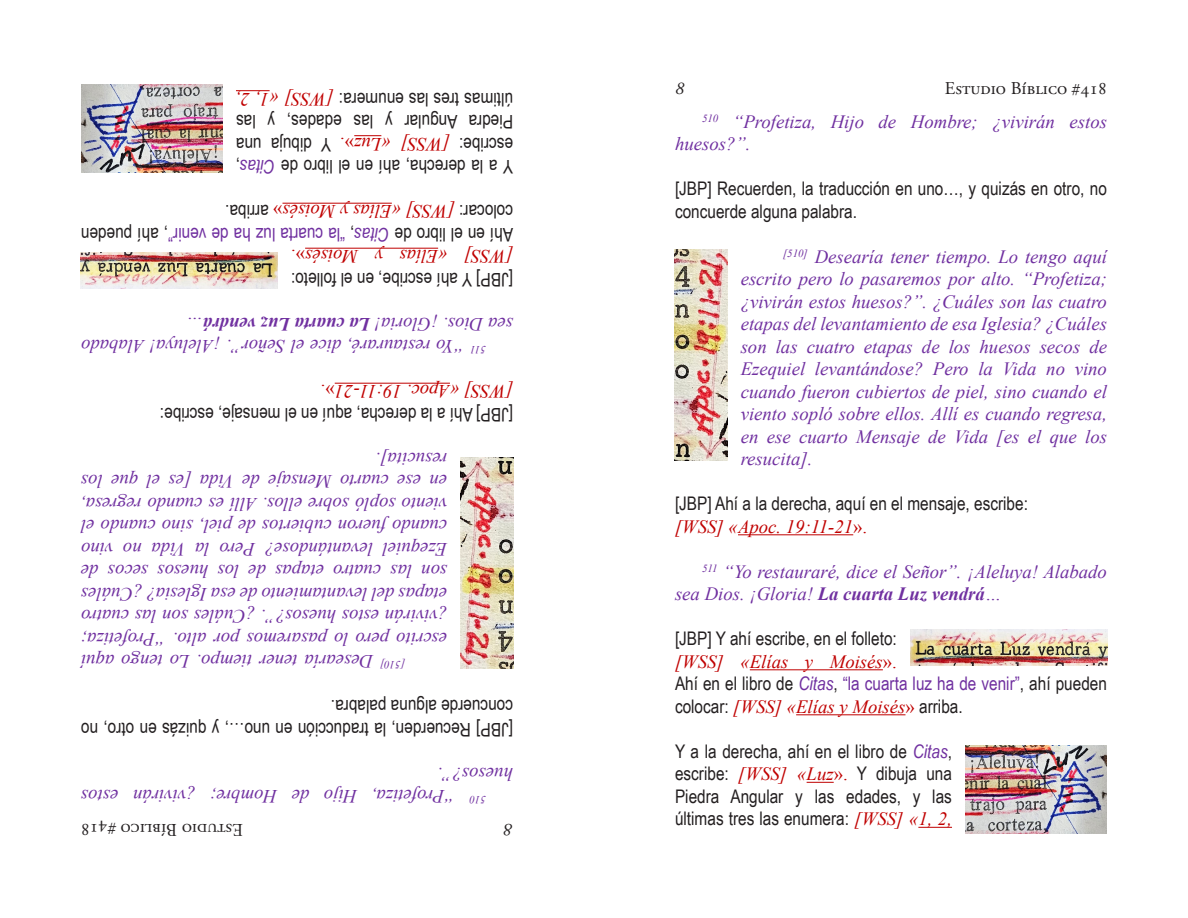
<style>
.page{position:relative;width:1188px;height:918px;background:#fff}
.page>*{position:absolute;margin:0;border:0;box-sizing:border-box;transform-origin:0 0}
.t1{font:italic 18.75px/22.5px "Times New Roman";color:#7030a0}
.t2{font:18.75px/22.5px "Arial Narrow";color:#231f20}
.t3{font:italic 18.75px "Times New Roman";color:#c00000}
.t4{font:18px "Adobe Garamond Pro";color:#231f20}
.t5{font:italic 18px "Adobe Garamond Pro";color:#231f20}
.s1{font-family:"Times New Roman";font-style:italic;color:#c00000}
.s2{font-style:italic;color:#7030a0}
.s3{font-style:normal}
.s4{font-family:"Arial Narrow";font-style:normal;color:#231f20}
.s5{color:#7030a0}
.s6{font-weight:700}
.s7{font-family:"Times New Roman";color:#c00000}
</style>
<div class="page">
<hr style="left:335px;top:383px;width:115px;height:1px;background:#c00000">
<hr style="left:305px;top:248px;width:133px;height:1px;background:#c00000">
<hr style="left:282px;top:203px;width:110px;height:1px;background:#c00000">
<svg style="left:354px;top:135px;width:27px;height:1px"></svg>
<hr style="left:236px;top:90px;width:34px;height:1px;background:#c00000">
<img style="left:461px;top:457px;width:53px;height:211px">
<img style="left:81px;top:252px;width:197px;height:37px">
<img style="left:81px;top:84px;width:141px;height:88px">
<hr style="left:738px;top:535px;width:115px;height:1px;background:#c00000">
<hr style="left:750px;top:670px;width:133px;height:1px;background:#c00000">
<hr style="left:796px;top:715px;width:110px;height:1px;background:#c00000">
<svg style="left:807px;top:782px;width:27px;height:1px"></svg>
<hr style="left:918px;top:827px;width:34px;height:1px;background:#c00000">
<img style="left:674px;top:250px;width:53px;height:211px">
<img style="left:910px;top:629px;width:197px;height:37px">
<img style="left:966px;top:746px;width:141px;height:88px">
<p class="t2" style="left:513px;top:156px;width:279px;rotate:-180deg">escribe:<br>Piedra Angular y las edades, y las últimas tres las enumera: <span class="s1">[WSS] «1, 2,</span></p>
<p class="t2" style="left:513px;top:179px;width:279px;text-align:right;rotate:-180deg">Y a la derecha, ahí en el libro de <span class="s2">Citas</span>,<br>Y dibuja una</p>
<p class="t3" style="left:450px;top:157px;width:111px;rotate:-180deg">[WSS] «Luz<span class="s3">».</span></p>
<p class="t3" style="left:513px;top:224px;width:289px;rotate:-180deg"><span class="s4">colocar:</span> [WSS] «Elías y Moisés<span class="s3">»</span> <span class="s4">arriba.</span></p>
<p class="t2" style="left:513px;top:246px;width:433px;rotate:-180deg">Ahí en el libro de <span class="s2">Citas</span>, <span class="s5">“la cuarta luz ha de venir”</span>, ahí pueden</p>
<p class="t3" style="left:513px;top:269px;width:223px;rotate:-180deg">[WSS] «Elías y Moisés<span class="s3">».</span></p>
<p class="t2" style="left:513px;top:291px;width:223px;rotate:-180deg">[JBP] Y ahí escribe, en el folleto:</p>
<p class="t1" style="left:513px;top:358px;width:434px;text-indent:27px;rotate:-180deg"><sup>511</sup> “Yo restauraré, dice el Señor”. ¡Aleluya! Alabado sea Dios. ¡Gloria! <span class="s6">La cuarta Luz vendrá</span>…</p>
<p class="t3" style="left:513px;top:404px;width:194px;rotate:-180deg">[WSS] «Apoc. 19:11-21<span class="s3">».</span></p>
<p class="t2" style="left:513px;top:426px;width:355px;rotate:-180deg">[JBP] Ahí a la derecha, aquí en el mensaje, escribe:</p>
<p class="t1" style="left:447px;top:673px;width:368px;text-align:justify;text-indent:42px;rotate:-180deg"><sup>[510]</sup> Desearía tener tiempo. Lo tengo aquí escrito pero lo pasaremos por alto. “Profetiza; ¿vivirán estos huesos?”. ¿Cuáles son las cuatro etapas del levantamiento de esa Iglesia? ¿Cuáles son las cuatro etapas de los huesos secos de Ezequiel levantándose? Pero la Vida no vino cuando fueron cubiertos de piel, sino cuando el viento sopló sobre ellos. Allí es cuando regresa, en ese cuarto Mensaje de Vida [es el que los resucita].</p>
<p class="t2" style="left:513px;top:741px;width:433px;rotate:-180deg">[JBP] Recuerden, la traducción en uno…, y quizás en otro, no concuerde alguna palabra.</p>
<p class="t1" style="left:513px;top:808px;width:434px;text-indent:27px;rotate:-180deg"><sup>510</sup> “Profetiza, Hijo de Hombre; ¿vivirán estos huesos?”.</p>
<p class="t4" style="left:243px;top:840px;width:164px;rotate:-180deg">Estudio Bíblico #418</p>
<p class="t5" style="left:513px;top:840px;width:10px;rotate:-180deg">8</p>
<p class="t5" style="left:675px;top:78px;width:10px">8</p>
<p class="t4" style="left:945px;top:78px;width:164px">Estudio Bíblico #418</p>
<p class="t1" style="left:675px;top:110px;width:434px;text-indent:27px"><sup>510</sup> “Profetiza, Hijo de Hombre; ¿vivirán estos huesos?”.</p>
<p class="t2" style="left:675px;top:177px;width:433px">[JBP] Recuerden, la traducción en uno…, y quizás en otro, no concuerde alguna palabra.</p>
<p class="t1" style="left:741px;top:245px;width:368px;text-align:justify;text-indent:42px"><sup>[510]</sup> Desearía tener tiempo. Lo tengo aquí escrito pero lo pasaremos por alto. “Profetiza; ¿vivirán estos huesos?”. ¿Cuáles son las cuatro etapas del levantamiento de esa Iglesia? ¿Cuáles son las cuatro etapas de los huesos secos de Ezequiel levantándose? Pero la Vida no vino cuando fueron cubiertos de piel, sino cuando el viento sopló sobre ellos. Allí es cuando regresa, en ese cuarto Mensaje de Vida [es el que los resucita].</p>
<p class="t2" style="left:675px;top:492px;width:355px">[JBP] Ahí a la derecha, aquí en el mensaje, escribe:</p>
<p class="t3" style="left:675px;top:514px;width:194px">[WSS] «Apoc. 19:11-21<span class="s3">».</span></p>
<p class="t1" style="left:675px;top:560px;width:434px;text-indent:27px"><sup>511</sup> “Yo restauraré, dice el Señor”. ¡Aleluya! Alabado sea Dios. ¡Gloria! <span class="s6">La cuarta Luz vendrá</span>…</p>
<p class="t2" style="left:675px;top:627px;width:223px">[JBP] Y ahí escribe, en el folleto:</p>
<p class="t3" style="left:675px;top:649px;width:223px">[WSS] «Elías y Moisés<span class="s3">».</span></p>
<p class="t2" style="left:675px;top:672px;width:433px">Ahí en el libro de <span class="s2">Citas</span>, <span class="s5">“la cuarta luz ha de venir”</span>, ahí pueden</p>
<p class="t3" style="left:675px;top:694px;width:289px"><span class="s4">colocar:</span> [WSS] «Elías y Moisés<span class="s3">»</span> <span class="s4">arriba.</span></p>
<p class="t2" style="left:675px;top:739px;width:279px;text-align:justify">Y a la derecha, ahí en el libro de <span class="s2">Citas</span>, escribe: <span class="s1">[WSS] «Luz</span><span class="s7">».</span> Y dibuja una Piedra Angular y las edades, y las últimas tres las enumera: <span class="s1">[WSS] «1, 2,</span></p>
</div>
